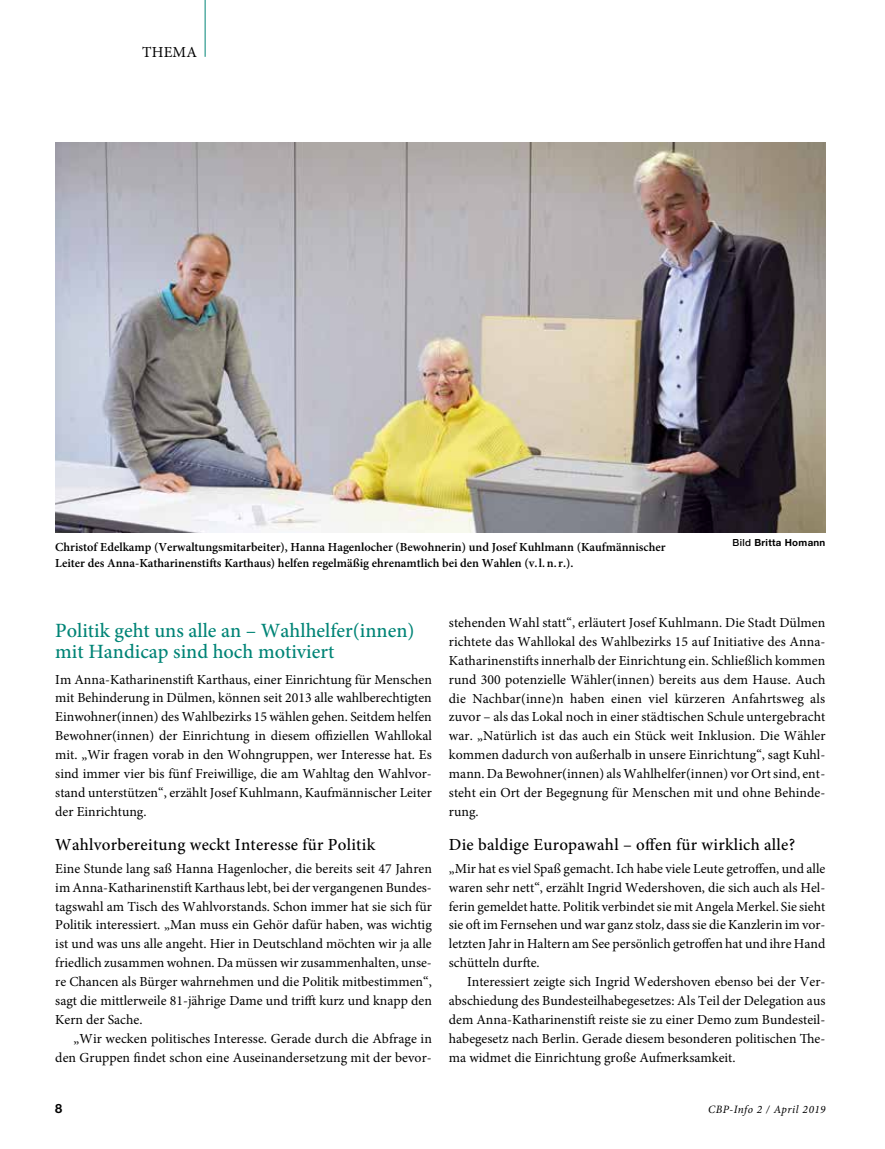
<style>
.page{position:relative;width:885px;height:1149px;background:#fff}
.page>*{position:absolute;margin:0;border:0;box-sizing:border-box;transform-origin:0 0}
.t1{font:500 20.25px/21.1px "Minion Pro";color:#008476}
.t2{font:500 16.95px "Minion Pro";letter-spacing:.015em;color:#000}
.t3{font:15.3px "Minion Pro";letter-spacing:.01em;color:#000}
.t4{font:13.8px/18.9px "Minion Pro";letter-spacing:.005em;color:#000;text-align:justify}
.t5{font:700 12.75px "Helvetica Neue LT Std";color:#000}
.t6{font:600 12.3px/16.5px "Minion Pro";color:#000}
.t7{font:italic 11.25px "Minion Pro";letter-spacing:.04em;color:#000}
.t8{font:700 9.75px "Helvetica Neue LT Std";letter-spacing:.03em;color:#000}
.s1{font-weight:500}
</style>
<div class="page">
<hr style="left:205px;top:0;width:1px;height:57px;background:#008476">
<img style="left:55px;top:142px;width:770px;height:390px">
<p class="t3" style="left:142px;top:42px;width:56px">THEMA</p>
<p class="t6" style="left:55px;top:538px;width:611px">Christof Edelkamp (Verwaltungsmitarbeiter), Hanna Hagenlocher (Bewohnerin) und Josef Kuhlmann (Kaufmännischer<br>Leiter des Anna-Katharinenstifts Karthaus) helfen regelmäßig ehrenamtlich bei den Wahlen (v.l.n.r.).</p>
<p class="t8" style="left:732px;top:536px;width:94px"><span class="s1">Bild</span> Britta Homann</p>
<h1 class="t1" style="left:55px;top:619px;width:361px">Politik geht uns alle an – Wahlhelfer(innen) mit Handicap sind hoch motiviert</h1>
<p class="t4" style="left:55px;top:669px;width:378px">Im Anna-Katharinenstift Karthaus, einer Einrichtung für Menschen mit Behinderung in Dülmen, können seit 2013 alle wahlberechtigten Einwohner(innen) des Wahlbezirks 15 wählen gehen. Seitdem helfen Bewohner(innen) der Einrichtung in diesem offiziellen Wahllokal mit. „Wir fragen vorab in den Wohngruppen, wer Interesse hat. Es sind immer vier bis fünf Freiwillige, die am Wahltag den Wahlvor&shy;stand unterstützen“, erzählt Josef Kuhlmann, Kaufmännischer Leiter der Einrichtung.</p>
<p class="t2" style="left:55px;top:832px;width:321px">Wahlvorbereitung weckt Interesse für Politik</p>
<p class="t4" style="left:55px;top:858px;width:378px">Eine Stunde lang saß Hanna Hagenlocher, die bereits seit 47 Jahren im Anna-Katharinenstift Karthaus lebt, bei der vergangenen Bundes&shy;tagswahl am Tisch des Wahlvorstands. Schon immer hat sie sich für Politik interessiert. „Man muss ein Gehör dafür haben, was wichtig ist und was uns alle angeht. Hier in Deutschland möchten wir ja alle friedlich zusammen wohnen. Da müssen wir zusammenhalten, unse&shy;re Chancen als Bürger wahrnehmen und die Politik mitbestimmen“, sagt die mittlerweile 81-jährige Dame und trifft kurz und knapp den Kern der Sache.</p>
<p class="t4" style="left:55px;top:1028px;width:378px;text-align:right">„Wir wecken politisches Interesse. Gerade durch die Abfrage in den Gruppen findet schon eine Auseinandersetzung mit der bevor-</p>
<p class="t4" style="left:449px;top:613px;width:378px;text-align:left">stehenden Wahl statt“, erläutert Josef Kuhlmann. Die Stadt Dülmen richtete das Wahllokal des Wahlbezirks 15 auf Initiative des Anna-Katharinenstifts innerhalb der Einrichtung ein. Schließlich kommen rund 300 potenzielle Wähler(innen) bereits aus dem Hause. Auch die Nachbar(inne)n haben einen viel kürzeren Anfahrtsweg als zuvor – als das Lokal noch in einer städtischen Schule untergebracht war. „Natürlich ist das auch ein Stück weit Inklusion. Die Wähler kommen dadurch von außerhalb in unsere Einrichtung“, sagt Kuhl&shy;mann. Da Bewohner(innen) als Wahlhelfer(innen) vor Ort sind, ent&shy;steht ein Ort der Begegnung für Menschen mit und ohne Behinde&shy;rung.</p>
<p class="t2" style="left:449px;top:832px;width:348px">Die baldige Europawahl – offen für wirklich alle?</p>
<p class="t4" style="left:449px;top:858px;width:378px">„Mir hat es viel Spaß gemacht. Ich habe viele Leute getroffen, und alle waren sehr nett“, erzählt Ingrid Wedershoven, die sich auch als Hel&shy;ferin gemeldet hatte. Politik verbindet sie mit Angela Merkel. Sie sieht sie oft im Fernsehen und war ganz stolz, dass sie die Kanzlerin im vor&shy;letzten Jahr in Haltern am See persönlich getroffen hat und ihre Hand schütteln durfte.</p>
<p class="t4" style="left:449px;top:972px;width:378px;text-indent:18px">Interessiert zeigte sich Ingrid Wedershoven ebenso bei der Ver&shy;abschiedung des Bundesteilhabegesetzes: Als Teil der Delegation aus dem Anna-Katharinenstift reiste sie zu einer Demo zum Bundesteil&shy;habegesetz nach Berlin. Gerade diesem besonderen politischen The&shy;ma widmet die Einrichtung große Aufmerksamkeit.</p>
<p class="t5" style="left:55px;top:1100px;width:9px">8</p>
<p class="t7" style="left:708px;top:1101px;width:119px">CBP-Info 2 / April 2019</p>
</div>
